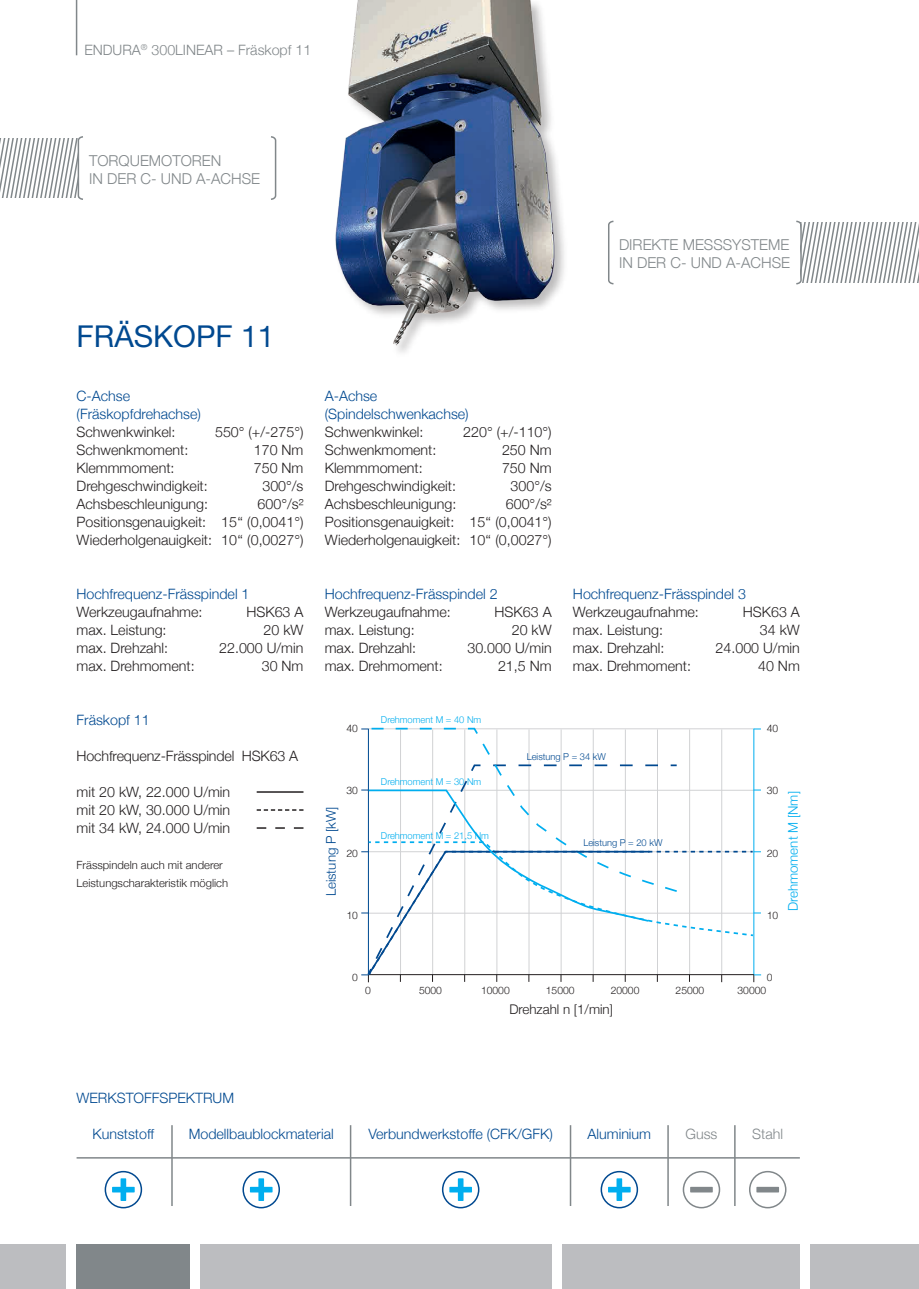
<style>
.page{position:relative;width:919px;height:1289px;background:#fff}
.page>*{position:absolute;margin:0;border:0;box-sizing:border-box;transform-origin:0 0}
.t1{font:30px "Helvetica Neue";color:#014990}
.t2{font:300 15px/18px "Helvetica Neue";color:#81878a}
.t3{font:300 14.25px/18px "Helvetica Neue";color:#231f20;text-align:justify}
.t4{font:300 14.25px/18px "Helvetica Neue";color:#014990}
.t5{font:300 14.25px "Helvetica Neue";color:#81878a}
.t6{font:300 13.35px "Helvetica Neue";color:#231f20}
.t7{font:300 13.35px "Helvetica Neue";color:#00aeef}
.t8{font:300 13.35px "Helvetica Neue";color:#014990}
.t9{font:300 11.25px/18px "Helvetica Neue";color:#231f20}
.t10{font:300 10.35px "Helvetica Neue";color:#231f20}
.t11{font:300 10.35px "Helvetica";color:#231f20}
.t12{font:300 9.45px "Helvetica Neue";color:#00aeef}
.t13{font:300 9.45px "Helvetica Neue";color:#014990}
</style>
<div class="page">
<div style="left:810px;top:1244px;width:108px;height:44px;background:#bcbdc0"></div>
<div style="left:562px;top:1244px;width:237px;height:44px;background:#bcbdc0"></div>
<div style="left:201px;top:1244px;width:350px;height:44px;background:#bcbdc0"></div>
<div style="left:77px;top:1244px;width:113px;height:44px;background:#81878a"></div>
<div style="left:0;top:1244px;width:66px;height:44px;background:#bcbdc0"></div>
<hr style="left:76px;top:0;width:1px;height:55px;background:#81878a">
<img style="left:335px;top:0;width:229px;height:353px">
<svg style="left:257px;top:827px;width:46px;height:1px"></svg>
<svg style="left:257px;top:809px;width:46px;height:1px"></svg>
<hr style="left:257px;top:791px;width:46px;height:1px;background:#231f20">
<hr style="left:368px;top:728px;width:385px;height:1px;background:#d1d2d4">
<hr style="left:689px;top:729px;width:1px;height:244px;background:#d1d2d4">
<hr style="left:721px;top:729px;width:1px;height:244px;background:#d1d2d4">
<hr style="left:753px;top:728px;width:1px;height:246px;background:#00aeef">
<svg style="left:366px;top:727px;width:312px;height:36px"></svg>
<svg style="left:361px;top:763px;width:400px;height:219px"></svg>
<svg style="left:271px;top:136px;width:6px;height:64px"></svg>
<svg style="left:0;top:136px;width:83px;height:64px"></svg>
<svg style="left:608px;top:220px;width:6px;height:65px"></svg>
<svg style="left:796px;top:220px;width:122px;height:65px"></svg>
<svg style="left:105px;top:1171px;width:36px;height:36px"></svg>
<div style="left:105px;top:1170px;width:37px;height:38px;border:2px solid #014990;border-radius:50%"></div>
<svg style="left:112px;top:1178px;width:23px;height:22px"></svg>
<svg style="left:243px;top:1171px;width:36px;height:36px"></svg>
<div style="left:242px;top:1170px;width:38px;height:38px;border:2px solid #014990;border-radius:50%"></div>
<svg style="left:250px;top:1178px;width:22px;height:22px"></svg>
<svg style="left:442px;top:1171px;width:36px;height:36px"></svg>
<div style="left:442px;top:1170px;width:37px;height:38px;border:2px solid #014990;border-radius:50%"></div>
<svg style="left:449px;top:1178px;width:23px;height:22px"></svg>
<svg style="left:601px;top:1171px;width:36px;height:36px"></svg>
<div style="left:600px;top:1170px;width:38px;height:38px;border:2px solid #014990;border-radius:50%"></div>
<svg style="left:608px;top:1178px;width:22px;height:22px"></svg>
<div style="left:682px;top:1170px;width:38px;height:38px;border:2px solid #81878a;border-radius:50%"></div>
<svg style="left:690px;top:1186px;width:22px;height:6px"></svg>
<div style="left:749px;top:1170px;width:37px;height:38px;border:2px solid #81878a;border-radius:50%"></div>
<svg style="left:756px;top:1186px;width:23px;height:6px"></svg>
<hr style="left:77px;top:1157px;width:722px;height:1px;background:#81878a">
<hr style="left:171px;top:1125px;width:2px;height:80px;background:#81878a">
<hr style="left:350px;top:1125px;width:1px;height:80px;background:#81878a">
<hr style="left:569px;top:1125px;width:2px;height:80px;background:#81878a">
<hr style="left:667px;top:1125px;width:1px;height:80px;background:#81878a">
<hr style="left:734px;top:1125px;width:1px;height:80px;background:#81878a">
<p class="t5" style="left:84px;top:38px;width:228px">ENDURA<sup>®</sup> 300LINEAR – Fräskopf 11</p>
<p class="t2" style="left:89px;top:150px;width:172px">TORQUEMOTOREN<br>IN DER C- UND A-ACHSE</p>
<h1 class="t1" style="left:77px;top:314px;width:199px">FRÄSKOPF 11</h1>
<p class="t4" style="left:77px;top:385px;width:126px">C-Achse (Fräskopfdrehachse)</p>
<p class="t3" style="left:77px;top:421px;width:100px">Schwenkwinkel:</p>
<p class="t3" style="left:215px;top:421px;width:90px">550° (+/-275°)</p>
<p class="t3" style="left:77px;top:439px;width:113px">Schwenkmoment:</p>
<p class="t3" style="left:254px;top:439px;width:51px">170 Nm</p>
<p class="t3" style="left:77px;top:457px;width:99px">Klemmmoment:</p>
<p class="t3" style="left:254px;top:457px;width:51px">750 Nm</p>
<p class="t3" style="left:77px;top:475px;width:133px">Drehgeschwindigkeit:</p>
<p class="t3" style="left:262px;top:475px;width:43px">300°/s</p>
<p class="t3" style="left:77px;top:493px;width:133px">Achsbeschleunigung:</p>
<p class="t3" style="left:77px;top:493px;width:228px;text-indent:181px">600°/s²<br>Positionsgenauigkeit: 15‘‘ (0,0041°)<br>Wiederholgenauigkeit: 10‘‘ (0,0027°)</p>
<p class="t4" style="left:77px;top:583px;width:174px">Hochfrequenz-Frässpindel 1</p>
<p class="t3" style="left:77px;top:601px;width:127px">Werkzeugaufnahme:</p>
<p class="t3" style="left:246px;top:601px;width:59px">HSK63 A</p>
<p class="t3" style="left:77px;top:619px;width:91px">max. Leistung:</p>
<p class="t3" style="left:263px;top:619px;width:41px">20 kW</p>
<p class="t3" style="left:77px;top:637px;width:93px">max. Drehzahl:</p>
<p class="t3" style="left:219px;top:637px;width:86px">22.000 U/min</p>
<p class="t3" style="left:77px;top:655px;width:119px">max. Drehmoment:</p>
<p class="t3" style="left:262px;top:655px;width:43px">30 Nm</p>
<p class="t4" style="left:77px;top:709px;width:75px">Fräskopf 11</p>
<p class="t3" style="left:77px;top:745px;width:223px">Hochfrequenz-Frässpindel HSK63 A</p>
<p class="t3" style="left:77px;top:781px;width:155px">mit 20 kW, 22.000 U/min mit 20 kW, 30.000 U/min mit 34 kW, 24.000 U/min</p>
<p class="t9" style="left:77px;top:855px;width:153px">Frässpindeln auch mit anderer<br>Leistungscharakteristik möglich</p>
<p class="t2" style="left:619px;top:235px;width:172px">DIREKTE MESSSYSTEME<br>IN DER C- UND A-ACHSE</p>
<p class="t4" style="left:325px;top:385px;width:145px">A-Achse (Spindelschwenkachse)</p>
<p class="t3" style="left:325px;top:421px;width:100px">Schwenkwinkel:</p>
<p class="t3" style="left:463px;top:421px;width:90px">220° (+/-110°)</p>
<p class="t3" style="left:325px;top:439px;width:113px">Schwenkmoment:</p>
<p class="t3" style="left:502px;top:439px;width:51px">250 Nm</p>
<p class="t3" style="left:325px;top:457px;width:99px">Klemmmoment:</p>
<p class="t3" style="left:502px;top:457px;width:51px">750 Nm</p>
<p class="t3" style="left:325px;top:475px;width:133px">Drehgeschwindigkeit:</p>
<p class="t3" style="left:510px;top:475px;width:43px">300°/s</p>
<p class="t3" style="left:325px;top:493px;width:133px">Achsbeschleunigung:</p>
<p class="t3" style="left:325px;top:493px;width:228px;text-indent:181px">600°/s²<br>Positionsgenauigkeit: 15‘‘ (0,0041°)<br>Wiederholgenauigkeit: 10‘‘ (0,0027°)</p>
<p class="t4" style="left:325px;top:583px;width:174px">Hochfrequenz-Frässpindel 2</p>
<p class="t3" style="left:325px;top:601px;width:127px">Werkzeugaufnahme:</p>
<p class="t3" style="left:494px;top:601px;width:59px">HSK63 A</p>
<p class="t3" style="left:325px;top:619px;width:91px">max. Leistung:</p>
<p class="t3" style="left:511px;top:619px;width:41px">20 kW</p>
<p class="t3" style="left:325px;top:637px;width:93px">max. Drehzahl:</p>
<p class="t3" style="left:467px;top:637px;width:86px">30.000 U/min</p>
<p class="t3" style="left:325px;top:655px;width:119px">max. Drehmoment:</p>
<p class="t3" style="left:498px;top:655px;width:55px">21,5 Nm</p>
<p class="t11" style="left:346px;top:719px;width:13px">40</p>
<p class="t12" style="left:381px;top:712px;width:102px">Drehmoment M = 40 Nm</p>
<p class="t4" style="left:573px;top:583px;width:174px">Hochfrequenz-Frässpindel 3</p>
<p class="t3" style="left:573px;top:601px;width:127px">Werkzeugaufnahme:</p>
<p class="t3" style="left:742px;top:601px;width:59px">HSK63 A</p>
<p class="t3" style="left:573px;top:619px;width:91px">max. Leistung:</p>
<p class="t3" style="left:760px;top:619px;width:41px">34 kW</p>
<p class="t3" style="left:573px;top:637px;width:93px">max. Drehzahl:</p>
<p class="t3" style="left:715px;top:637px;width:86px">24.000 U/min</p>
<p class="t3" style="left:573px;top:655px;width:119px">max. Drehmoment:</p>
<p class="t3" style="left:758px;top:655px;width:43px">40 Nm</p>
<p class="t11" style="left:766px;top:719px;width:13px">40</p>
<p class="t8" style="left:320px;top:896px;width:91px;rotate:-90deg">Leistung P [kW]</p>
<p class="t11" style="left:346px;top:781px;width:13px">30</p>
<p class="t11" style="left:346px;top:844px;width:13px">20</p>
<p class="t11" style="left:346px;top:906px;width:13px">10</p>
<p class="t12" style="left:381px;top:774px;width:102px">Drehmoment M = 30 Nm</p>
<p class="t12" style="left:381px;top:827px;width:109px">Drehmoment M = 21,5 Nm</p>
<p class="t13" style="left:526px;top:749px;width:81px">Leistung P = 34 kW</p>
<p class="t13" style="left:583px;top:835px;width:81px">Leistung P = 20 kW</p>
<p class="t11" style="left:766px;top:781px;width:13px">30</p>
<p class="t11" style="left:766px;top:844px;width:13px">20</p>
<p class="t11" style="left:766px;top:906px;width:13px">10</p>
<p class="t7" style="left:782px;top:911px;width:122px;rotate:-90deg">Drehmoment M [Nm]</p>
<p class="t11" style="left:352px;top:968px;width:7px">0</p>
<p class="t11" style="left:766px;top:968px;width:7px">0</p>
<p class="t10" style="left:365px;top:981px;width:7px">0</p>
<p class="t10" style="left:419px;top:981px;width:24px">5000</p>
<p class="t10" style="left:481px;top:981px;width:30px">10000</p>
<p class="t10" style="left:546px;top:981px;width:30px">15000</p>
<p class="t10" style="left:610px;top:981px;width:30px">20000</p>
<p class="t10" style="left:675px;top:981px;width:30px">25000</p>
<p class="t10" style="left:737px;top:981px;width:30px">30000</p>
<p class="t6" style="left:509px;top:998px;width:105px">Drehzahl n [1/min]</p>
<p class="t4" style="left:77px;top:1087px;width:159px">WERKSTOFFSPEKTRUM</p>
<p class="t4" style="left:92px;top:1123px;width:63px">Kunststoff</p>
<p class="t4" style="left:189px;top:1123px;width:146px">Modellbaublockmaterial</p>
<p class="t4" style="left:368px;top:1123px;width:186px">Verbundwerkstoffe (CFK/GFK)</p>
<p class="t4" style="left:587px;top:1123px;width:65px">Aluminium</p>
<p class="t5" style="left:685px;top:1122px;width:33px">Guss</p>
<p class="t5" style="left:752px;top:1122px;width:32px">Stahl</p>
</div>
